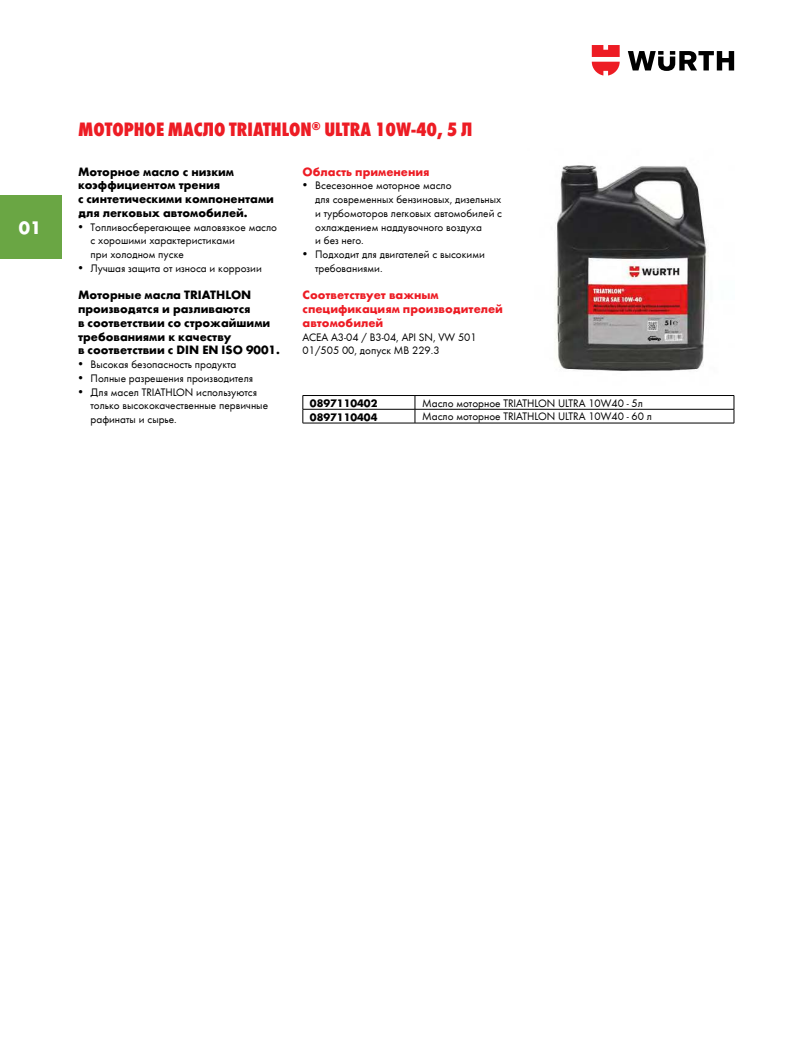
<style>
.page{position:relative;width:798px;height:1053px;background:#fff}
.page>*{position:absolute;margin:0;border:0;box-sizing:border-box;transform-origin:0 0}
.t1{font:20px "Wuerth Extra Bold Cond Caps";color:#ed1c24}
.t2{font:700 18.75px "Wuerth";color:#fff}
.t3{font:700 12.5px/13.8px "Wuerth";color:#000}
.t4{font:700 12.5px/13.8px "Wuerth";color:#ed1c24}
.t5{font:11.25px/13.8px "Wuerth";color:#000}
.t6{font:700 11.25px "Wuerth";color:#000}
</style>
<div class="page">
<img style="left:556px;top:165px;width:151px;height:206px">
<hr style="left:302px;top:395px;width:113px;height:1px;background:#000">
<hr style="left:415px;top:395px;width:318px;height:1px;background:#000">
<hr style="left:302px;top:409px;width:113px;height:1px;background:#000">
<svg style="left:302px;top:395px;width:1px;height:28px"></svg>
<hr style="left:415px;top:409px;width:318px;height:1px;background:#000">
<svg style="left:414px;top:395px;width:1px;height:28px"></svg>
<svg style="left:733px;top:395px;width:1px;height:28px"></svg>
<hr style="left:302px;top:423px;width:113px;height:1px;background:#000">
<hr style="left:415px;top:423px;width:318px;height:1px;background:#000">
<svg style="left:627px;top:51px;width:106px;height:20px"></svg>
<svg style="left:591px;top:45px;width:28px;height:30px"></svg>
<div style="left:0;top:195px;width:61px;height:64px;background:#6aa644"></div>
<h2 class="t2" style="left:19px;top:217px;width:24px">01</h2>
<h1 class="t1" style="left:78px;top:116px;width:396px">МОТОРНОЕ МАСЛО TRIATHLON<sup>®</sup> ULTRA 10W-40, 5 л</h1>
<p class="t3" style="left:78px;top:163px;width:197px">Моторное масло с низким коэффициентом трения<br>с синтетическими компонентами для легковых автомобилей.</p>
<p class="t5" style="left:90px;top:219px;width:188px;text-indent:-12px">• Топливосберегающее маловязкое масло с хорошими характеристиками<br>при холодном пуске</p>
<p class="t5" style="left:78px;top:261px;width:185px">• Лучшая защита от износа и коррозии</p>
<p class="t3" style="left:78px;top:287px;width:203px">Моторные масла TRIATHLON производятся и разливаются<br>в соответствии со строжайшими требованиями к качеству<br>в соответствии с DIN EN ISO 9001.</p>
<p class="t5" style="left:78px;top:357px;width:160px">• Высокая безопасность продукта</p>
<p class="t5" style="left:78px;top:371px;width:176px">• Полные разрешения производителя</p>
<p class="t5" style="left:90px;top:384px;width:179px;text-indent:-12px">• Для масел TRIATHLON используются только высококачественные первичные рафинаты и сырье.</p>
<p class="t4" style="left:302px;top:163px;width:128px">Область применения</p>
<p class="t5" style="left:315px;top:178px;width:188px;text-indent:-12px">• Всесезонное моторное масло<br>для современных бензиновых, дизельных и турбомоторов легковых автомобилей с охлаждением наддувочного воздуха<br>и без него.</p>
<p class="t5" style="left:315px;top:247px;width:171px;text-indent:-12px">• Подходит для двигателей с высокими требованиями.</p>
<p class="t4" style="left:302px;top:287px;width:202px">Соответствует важным спецификациям производителей автомобилей</p>
<p class="t5" style="left:302px;top:329px;width:175px">ACEA A3-04 / B3-04, API SN, VW 501<br>01/505 00, допуск MB 229.3</p>
<p class="t6" style="left:310px;top:396px;width:69px">0897110402</p>
<p class="t5" style="left:422px;top:395px;width:222px">Масло моторное TRIATHLON ULTRA 10W40 - 5л</p>
<p class="t6" style="left:310px;top:410px;width:69px">0897110404</p>
<p class="t5" style="left:422px;top:409px;width:231px">Масло моторное TRIATHLON ULTRA 10W40 - 60 л</p>
</div>
